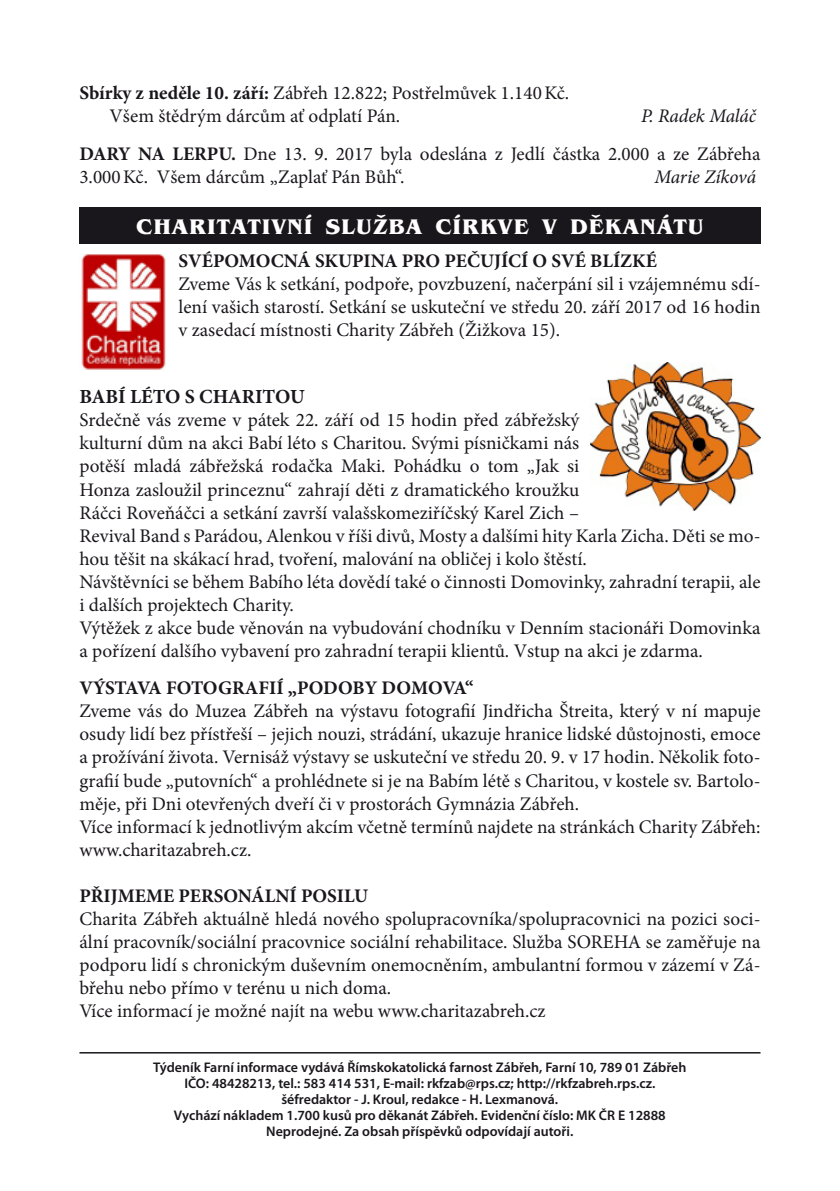
<style>
.page{position:relative;width:840px;height:1191px;background:#fff}
.page>*{position:absolute;margin:0;border:0;box-sizing:border-box;transform-origin:0 0}
.t1{font:700 21.8px "Benguiat Itc TOT";letter-spacing:.045em;color:#fff}
.t2{font:700 20px "Minion Pro";color:#1a171c}
.t3{font:19.2px/23px "Minion Pro";color:#1a171c}
.t4{font:700 19.2px "Minion Pro";color:#1a171c}
.t5{font:italic 19.2px "Minion Pro";letter-spacing:-.005em;color:#1a171c}
.t6{font:600 14px/16px "Myriad Pro";color:#1a171c;text-align:center}
.s1{font-weight:700}
.s2{font-style:italic}
</style>
<div class="page">
<hr style="left:79px;top:1052px;width:681px;height:1px;background:#1a171c">
<img style="left:590px;top:363px;width:170px;height:147px">
<img style="left:81px;top:254px;width:85px;height:116px">
<div style="left:79px;top:208px;width:681px;height:36px;background:#1a171c"></div>
<p class="t3" style="left:109px;top:81px;width:461px;text-indent:-30px"><span class="s1">Sbírky z neděle 10. září:</span> Zábřeh 12.822; Postřelmůvek 1.140Kč.<br>Všem štědrým dárcům ať odplatí Pán.</p>
<p class="t3" style="left:79px;top:97px;width:682px;line-height:37.4px;text-align:right"><span class="s2">P. Radek Maláč<br></span><span class="s1">DARY NA LERPU.</span> Dne 13. 9. 2017 byla odeslána z Jedlí částka 2.000 a ze Zábřeha</p>
<p class="t3" style="left:79px;top:165px;width:326px">3.000Kč. Všem dárcům „Zaplať Pán Bůh“.</p>
<p class="t5" style="left:654px;top:163px;width:103px">Marie Zíková</p>
<p class="t1" style="left:136px;top:214px;width:568px">CHARITATIVNÍ SLUŽBA CÍRKVE V DĚKANÁTU</p>
<p class="t4" style="left:178px;top:247px;width:62px">SVÉPOMO</p>
<p class="t4" style="left:271px;top:247px;width:331px">CNÁ SKUPINA PRO PEČUJÍCÍ O SVÉ BLÍZ</p>
<p class="t4" style="left:631px;top:247px;width:26px">KÉ</p>
<p class="t3" style="left:178px;top:272px;width:583px;text-align:justify">Zveme Vás k setkání, podpoře, povzbuzení, načerpání sil i vzájemnému sdí&shy;lení vašich starostí. Setkání se uskuteční ve středu 20. září 2017 od 16 hodin v zasedací místnosti Charity Zábřeh (Žižkova 15).</p>
<p class="t2" style="left:79px;top:383px;width:227px">BABÍ LÉTO S CHARITOU</p>
<p class="t3" style="left:79px;top:409px;width:682px">Srdečně vás zveme v pátek 22. září od 15 hodin před zábřežský<br>kulturní dům na akci Babí léto s Charitou. Svými písničkami nás<br>potěší mladá zábřežská rodačka Maki. Pohádku o tom „Jak si<br>Honza zasloužil princeznu“ zahrají děti z dramatického kroužku<br>Ráčci Roveňáčci a setkání završí valašskomeziříčský Karel Zich –<br>Revival Band s Parádou, Alenkou v říši divů, Mosty a dalšími hity Karla Zicha. Děti se mo&shy;hou těšit na skákací hrad, tvoření, malování na obličej i kolo štěstí.<br>Návštěvníci se během Babího léta dovědí také o činnosti Domovinky, zahradní terapii, ale i dalších projektech Charity.<br>Výtěžek z akce bude věnován na vybudování chodníku v Denním stacionáři Domovinka a pořízení dalšího vybavení pro zahradní terapii klientů. Vstup na akci je zdarma.</p>
<p class="t4" style="left:79px;top:674px;width:244px">VÝSTAVA FOTOGRAFIÍ „PODOB</p>
<p class="t4" style="left:364px;top:674px;width:33px">Y DOMOV</p>
<p class="t4" style="left:453px;top:674px;width:22px">A“</p>
<p class="t3" style="left:79px;top:700px;width:682px">Zveme vás do Muzea Zábřeh na výstavu fotografií Jindřicha Štreita, který v ní mapuje osudy lidí bez přístřeší – jejich nouzi, strádání, ukazuje hranice lidské důstojnosti, emoce a prožívání života. Vernisáž výstavy se uskuteční ve středu 20. 9. v 17 hodin. Několik foto&shy;grafií bude „putovních“ a prohlédnete si je na Babím létě s Charitou, v kostele sv. Bartolo&shy;měje, při Dni otevřených dveří či v prostorách Gymnázia Zábřeh.<br>Více informací k jednotlivým akcím včetně termínů najdete na stránkách Charity Zábřeh: www.charitazabreh.cz.</p>
<p class="t4" style="left:79px;top:882px;width:54px">PŘIJMEME</p>
<p class="t4" style="left:178px;top:882px;width:98px">PERSONÁLNÍ</p>
<p class="t4" style="left:301px;top:882px;width:69px">POSILU</p>
<p class="t3" style="left:79px;top:907px;width:682px">Charita Zábřeh aktuálně hledá nového spolupracovníka/spolupracovnici na pozici soci&shy;ální pracovník/sociální pracovnice sociální rehabilitace. Služba SOREHA se zaměřuje na podporu lidí s chronickým duševním onemocněním, ambulantní formou v zázemí v Zá&shy;břehu nebo přímo v terénu u nich doma.<br>Více informací je možné najít na webu www.charitazabreh.cz</p>
<p class="t6" style="left:153px;top:1058px;width:534px">Týdeník Farní informace vydává Římskokatolická farnost Zábřeh, Farní 10, 789 01 Zábřeh IČO: 48428213, tel.: 583 414 531, E-mail: rkfzab@rps.cz; http://rkfzabreh.rps.cz. šéfredaktor - J. Kroul, redakce - H. Lexmanová.<br>Vychází nákladem 1.700 kusů pro děkanát Zábřeh. Evidenční číslo: MK ČR E 12888<br>Neprodejné. Za obsah příspěvků odpovídají autoři.</p>
</div>
